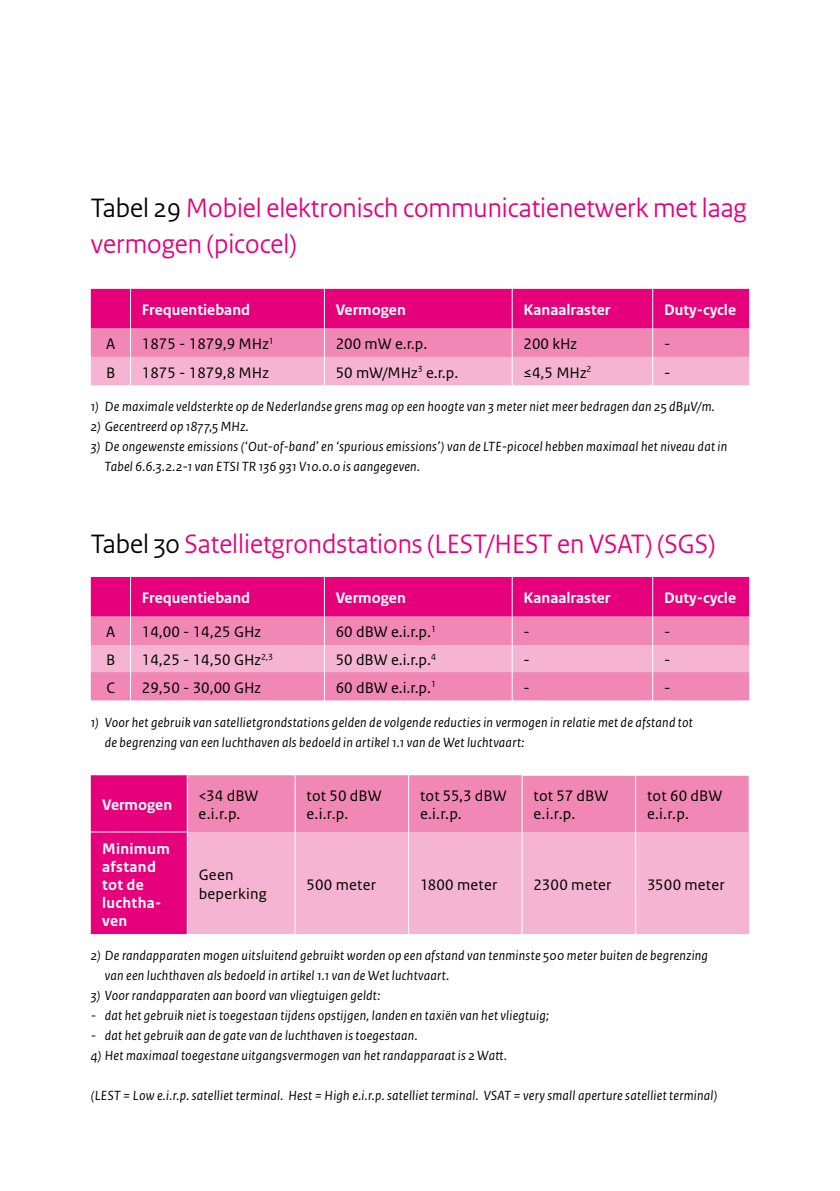
<style>
.page{position:relative;width:840px;height:1191px;background:#fff}
.page>*{position:absolute;margin:0;border:0;box-sizing:border-box;transform-origin:0 0}
.t1{font:28px/36px "Rijksoverheid Sans Heading";color:#e6007b}
.t2{font:16px/18px "Rijksoverheid Sans Text";color:#000}
.t3{font:700 16px/18px "Rijksoverheid Sans Text";color:#fff}
.t4{font:16px/18px "Rijksoverheid Sans Text";letter-spacing:.02em;color:#000}
.t5{font:italic 14px/20px "Rijksoverheid Sans Text";letter-spacing:.02em;color:#000}
.s1{color:#000}
</style>
<div class="page">
<svg style="left:91px;top:289px;width:657px;height:96px;background:#ed5ea6"></svg>
<svg style="left:91px;top:577px;width:657px;height:123px;background:#ee66a8"></svg>
<svg style="left:91px;top:775px;width:657px;height:159px;background:#ec5ca2"></svg>
<div style="left:188px;top:832px;width:560px;height:102px;background:#f5b4d1"></div>
<hr style="left:187px;top:775px;width:1px;height:57px;background:#fff">
<hr style="left:294px;top:775px;width:1px;height:57px;background:#fff">
<hr style="left:408px;top:775px;width:1px;height:57px;background:#fff">
<hr style="left:187px;top:832px;width:1px;height:102px;background:#fff">
<hr style="left:294px;top:832px;width:1px;height:102px;background:#fff">
<hr style="left:408px;top:832px;width:1px;height:102px;background:#fff">
<hr style="left:521px;top:832px;width:1px;height:102px;background:#fff">
<hr style="left:634px;top:832px;width:1px;height:102px;background:#fff">
<hr style="left:521px;top:775px;width:1px;height:57px;background:#fff">
<hr style="left:634px;top:775px;width:1px;height:57px;background:#fff">
<hr style="left:91px;top:831px;width:96px;height:1px;background:#fff">
<h1 class="t1" style="left:91px;top:190px;width:657px"><span class="s1">Tabel 29</span> Mobiel elektronisch communicatienetwerk met laag vermogen (picocel)</h1>
<p class="t3" style="left:142px;top:301px;width:110px">Frequentieband</p>
<p class="t3" style="left:335px;top:301px;width:71px">Vermogen</p>
<p class="t3" style="left:523px;top:301px;width:88px">Kanaalraster</p>
<p class="t3" style="left:663px;top:301px;width:74px">Duty-cycle</p>
<p class="t2" style="left:106px;top:335px;width:11px">A</p>
<p class="t2" style="left:142px;top:335px;width:133px">1875 - 1879,9 MHz<sup>1</sup></p>
<p class="t2" style="left:335px;top:335px;width:93px">200 mW e.r.p.</p>
<p class="t2" style="left:523px;top:335px;width:55px">200 kHz</p>
<p class="t2" style="left:663px;top:335px;width:8px">-</p>
<p class="t2" style="left:106px;top:363px;width:11px">B</p>
<p class="t2" style="left:142px;top:363px;width:128px">1875 - 1879,8 MHz</p>
<p class="t2" style="left:335px;top:363px;width:124px">50 mW/MHz<sup>3</sup> e.r.p.</p>
<p class="t2" style="left:523px;top:363px;width:69px">≤4,5 MHz<sup>2</sup></p>
<p class="t2" style="left:663px;top:363px;width:8px">-</p>
<p class="t5" style="left:91px;top:397px;width:625px">1) De maximale veldsterkte op de Nederlandse grens mag op een hoogte van 3 meter niet meer bedragen dan 25 dBµV/m.</p>
<p class="t5" style="left:91px;top:417px;width:159px">2) Gecentreerd op 1877,5 MHz.</p>
<p class="t5" style="left:105px;top:437px;width:623px;text-indent:-14px">3) De ongewenste emissions (‘Out-of-band’ en ‘spurious emissions’) van de LTE-picocel hebben maximaal het niveau dat in<br>Tabel 6.6.3.2.2-1 van ETSI TR 136 931 V10.0.0 is aangegeven.</p>
<h1 class="t1" style="left:91px;top:526px;width:626px"><span class="s1">Tabel 30</span> Satellietgrondstations (LEST/HEST en VSAT) (SGS)</h1>
<p class="t3" style="left:142px;top:589px;width:110px">Frequentieband</p>
<p class="t3" style="left:335px;top:589px;width:71px">Vermogen</p>
<p class="t3" style="left:523px;top:589px;width:88px">Kanaalraster</p>
<p class="t3" style="left:663px;top:589px;width:74px">Duty-cycle</p>
<p class="t2" style="left:106px;top:623px;width:11px">A</p>
<p class="t2" style="left:142px;top:623px;width:121px">14,00 - 14,25 GHz</p>
<p class="t2" style="left:335px;top:623px;width:102px">60 dBW e.i.r.p.<sup>1</sup></p>
<p class="t2" style="left:523px;top:623px;width:8px">-</p>
<p class="t2" style="left:663px;top:623px;width:8px">-</p>
<p class="t2" style="left:106px;top:651px;width:11px">B</p>
<p class="t2" style="left:142px;top:651px;width:133px">14,25 - 14,50 GHz<sup>2,3</sup></p>
<p class="t2" style="left:335px;top:651px;width:102px">50 dBW e.i.r.p.<sup>4</sup></p>
<p class="t2" style="left:523px;top:651px;width:8px">-</p>
<p class="t2" style="left:663px;top:651px;width:8px">-</p>
<p class="t2" style="left:106px;top:678px;width:10px">C</p>
<p class="t2" style="left:142px;top:678px;width:121px">29,50 - 30,00 GHz</p>
<p class="t2" style="left:335px;top:678px;width:102px">60 dBW e.i.r.p.<sup>1</sup></p>
<p class="t2" style="left:523px;top:678px;width:8px">-</p>
<p class="t2" style="left:663px;top:678px;width:8px">-</p>
<p class="t5" style="left:105px;top:712px;width:589px;text-indent:-14px">1) Voor het gebruik van satellietgrondstations gelden de volgende reducties in vermogen in relatie met de afstand tot de begrenzing van een luchthaven als bedoeld in artikel 1.1 van de Wet luchtvaart:</p>
<p class="t3" style="left:102px;top:796px;width:71px">Vermogen</p>
<p class="t2" style="left:198px;top:787px;width:61px">&lt;34 dBW e.i.r.p.</p>
<p class="t2" style="left:306px;top:787px;width:77px">tot 50 dBW e.i.r.p.</p>
<p class="t2" style="left:420px;top:787px;width:88px">tot 55,3 dBW e.i.r.p.</p>
<p class="t2" style="left:533px;top:787px;width:76px">tot 57 dBW e.i.r.p.</p>
<p class="t2" style="left:646px;top:787px;width:77px">tot 60 dBW e.i.r.p.</p>
<p class="t3" style="left:102px;top:840px;width:69px">Minimum afstand tot de luchtha&shy;ven</p>
<p class="t4" style="left:198px;top:866px;width:70px">Geen beperking</p>
<p class="t2" style="left:306px;top:875px;width:71px">500 meter</p>
<p class="t2" style="left:420px;top:875px;width:79px">1800 meter</p>
<p class="t2" style="left:533px;top:875px;width:79px">2300 meter</p>
<p class="t2" style="left:646px;top:875px;width:79px">3500 meter</p>
<p class="t5" style="left:105px;top:945px;width:604px;text-indent:-14px">2) De randapparaten mogen uitsluitend gebruikt worden op een afstand van tenminste 500 meter buiten de begrenzing van een luchthaven als bedoeld in artikel 1.1 van de Wet luchtvaart.</p>
<p class="t5" style="left:91px;top:985px;width:291px">3) Voor randapparaten aan boord van vliegtuigen geldt:</p>
<p class="t5" style="left:91px;top:1005px;width:459px">- dat het gebruik niet is toegestaan tijdens opstijgen, landen en taxiën van het vliegtuig;</p>
<p class="t5" style="left:91px;top:1025px;width:328px">- dat het gebruik aan de gate van de luchthaven is toegestaan.</p>
<p class="t5" style="left:91px;top:1045px;width:417px">4) Het maximaal toegestane uitgangsvermogen van het randapparaat is 2 Watt.</p>
<p class="t5" style="left:91px;top:1085px;width:628px">(LEST = Low e.i.r.p. satelliet terminal. Hest = High e.i.r.p. satelliet terminal. VSAT = very small aperture satelliet terminal)</p>
</div>
